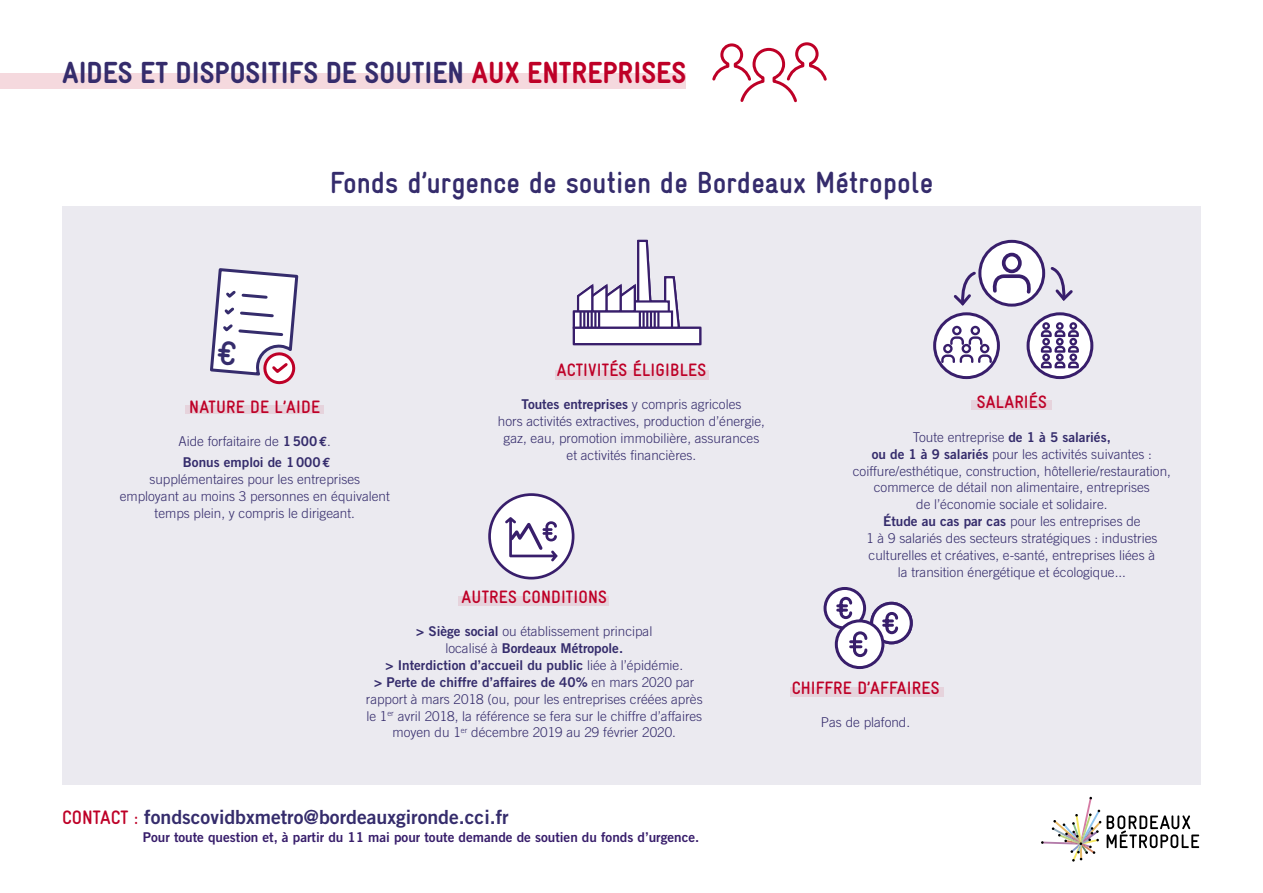
<style>
.page{position:relative;width:1263px;height:893px;background:#fff}
.page>*{position:absolute;margin:0;border:0;box-sizing:border-box;transform-origin:0 0}
.t1{font:700 30.6px "Gravur Condensed Pro";color:#352c6c}
.t2{font:900 30.6px "Gravur Condensed Pro";color:#352c6c}
.t3{font:19.5px "Trade Gothic Bold Two";color:#352c6c}
.t4{font:700 18px "Gravur Condensed Pro";letter-spacing:.01em;color:#be0027}
.t5{font:300 13.5px/16.8px "Trade Gothic";color:#352c6c;text-align:center}
.t6{font:13.5px/16.8px "Trade Gothic Bold Two";color:#352c6c;text-align:center}
.t7{font:13.5px "Trade Gothic Bold Two";color:#381e6b}
.s1{color:#be0027}
.s2{font-family:"Trade Gothic Bold Two";font-weight:400}
.s3{font-family:"Euro Mono";font-weight:700}
.s4{font-family:"Trade Gothic";font-weight:300}
.s5{font-family:"Gravur Condensed Pro";font-weight:700;color:#be0027}
</style>
<div class="page">
<div style="left:62px;top:206px;width:1139px;height:579px;background:#ebeaf0"></div>
<div style="left:185px;top:405px;width:138px;height:9px;background:#e6d3dc"></div>
<div style="left:555px;top:370px;width:154px;height:9px;background:#e6d3dc"></div>
<div style="left:971px;top:400px;width:81px;height:10px;background:#e6d3dc"></div>
<div style="left:790px;top:687px;width:154px;height:10px;background:#e6d3dc"></div>
<div style="left:458px;top:597px;width:151px;height:9px;background:#e6d3dc"></div>
<div style="left:0;top:73px;width:685px;height:16px;background:#f5d9de"></div>
<svg style="left:1041px;top:797px;width:158px;height:65px"></svg>
<svg style="left:712px;top:42px;width:115px;height:61px"></svg>
<svg style="left:935px;top:314px;width:63px;height:64px"></svg>
<div style="left:933px;top:312px;width:67px;height:67px;border:3px solid #381e6b;border-radius:50%"></div>
<svg style="left:941px;top:326px;width:51px;height:37px;background:#c6bfd5"></svg>
<svg style="left:980px;top:241px;width:64px;height:64px;background:#e9e6ef"></svg>
<div style="left:978px;top:240px;width:67px;height:67px;border:3px solid #381e6b;border-radius:50%"></div>
<div style="left:490px;top:495px;width:83px;height:83px;background:#fff;border-radius:50%"></div>
<div style="left:488px;top:493px;width:86px;height:86px;border:3px solid #381e6b;border-radius:50%"></div>
<svg style="left:1028px;top:314px;width:64px;height:64px"></svg>
<div style="left:1026px;top:312px;width:67px;height:67px;border:3px solid #381e6b;border-radius:50%"></div>
<svg style="left:1041px;top:322px;width:38px;height:46px;background:#9e92b7"></svg>
<div style="left:1002px;top:253px;width:20px;height:20px;border:4px solid #381e6b;border-radius:50%"></div>
<svg style="left:991px;top:273px;width:41px;height:23px"></svg>
<svg style="left:505px;top:517px;width:52px;height:44px"></svg>
<svg style="left:572px;top:239px;width:130px;height:107px"></svg>
<svg style="left:871px;top:603px;width:40px;height:40px"></svg>
<div style="left:870px;top:602px;width:43px;height:42px;border:3px solid #381e6b;border-radius:50%"></div>
<div style="left:824px;top:587px;width:41px;height:42px;border:2px solid #381e6b;border-radius:50%"></div>
<svg style="left:825px;top:587px;width:75px;height:83px"></svg>
<svg style="left:953px;top:271px;width:23px;height:35px"></svg>
<svg style="left:1050px;top:267px;width:23px;height:34px"></svg>
<svg style="left:210px;top:268px;width:89px;height:117px"></svg>
<h1 class="t2" style="left:62px;top:56px;width:626px">AIDES ET DISPOSITIFS DE SOUTIEN <span class="s1">AUX ENTREPRISES</span></h1>
<h1 class="t1" style="left:330px;top:166px;width:605px">Fonds d’urgence de soutien de Bordeaux Métropole</h1>
<h3 class="t4" style="left:189px;top:397px;width:132px">NATURE DE L’AIDE</h3>
<p class="t5" style="left:178px;top:432px;width:154px">Aide forfaitaire de <span class="s2">1500</span><span class="s3">€</span>.</p>
<p class="t6" style="left:183px;top:454px;width:149px">Bonus emploi de 1000<span class="s3">€</span></p>
<p class="t5" style="left:120px;top:471px;width:272px">supplémentaires pour les entreprises employant au moins 3 personnes en équivalent temps plein, y compris le dirigeant.</p>
<h3 class="t4" style="left:557px;top:360px;width:151px">ACTIVITÉS ÉLIGIBLES</h3>
<p class="t6" style="left:521px;top:396px;width:221px">Toutes entreprises <span class="s4">y compris agricoles</span></p>
<p class="t5" style="left:498px;top:412px;width:269px">hors activités extractives, production d’énergie, gaz, eau, promotion immobilière, assurances et activités financières.</p>
<h3 class="t4" style="left:462px;top:587px;width:147px">AUTRES CONDITIONS</h3>
<p class="t5" style="left:416px;top:623px;width:238px"><span class="s2">&gt; Siège social</span> ou établissement principal</p>
<p class="t6" style="left:374px;top:640px;width:322px"><span class="s4">localisé à</span> Bordeaux Métropole.<br>&gt; Interdiction d’accueil du public <span class="s4">liée à l’épidémie.<br></span>&gt; Perte de chiffre d’affaires de 40% <span class="s4">en mars 2020 par</span></p>
<p class="t5" style="left:366px;top:690px;width:338px">rapport à mars 2018 (ou, pour les entreprises créées après le 1<sup>er</sup> avril 2018, la référence se fera sur le chiffre d’affaires moyen du 1<sup>er</sup> décembre 2019 au 29 février 2020.</p>
<h2 class="t3" style="left:62px;top:805px;width:448px"><span class="s5">CONTACT :</span> fondscovidbxmetro@bordeauxgironde.cci.fr</h2>
<p class="t7" style="left:143px;top:829px;width:558px">Pour toute question et, à partir du 11 mai pour toute demande de soutien du fonds d’urgence.</p>
<h3 class="t4" style="left:977px;top:392px;width:72px">SALARIÉS</h3>
<p class="t5" style="left:853px;top:428px;width:320px">Toute entreprise <span class="s2">de 1 à 5 salariés,<br>ou de 1 à 9 salariés</span> pour les activités suivantes : coiffure/esthétique, construction, hôtellerie/restauration, commerce de détail non alimentaire, entreprises<br>de l’économie sociale et solidaire.<br><span class="s2">Étude au cas par cas</span> pour les entreprises de<br>1 à 9 salariés des secteurs stratégiques : industries culturelles et créatives, e-santé, entreprises liées à<br>la transition énergétique et écologique...</p>
<h3 class="t4" style="left:792px;top:678px;width:149px">CHIFFRE D’AFFAIRES</h3>
<p class="t5" style="left:821px;top:714px;width:91px">Pas de plafond.</p>
</div>
